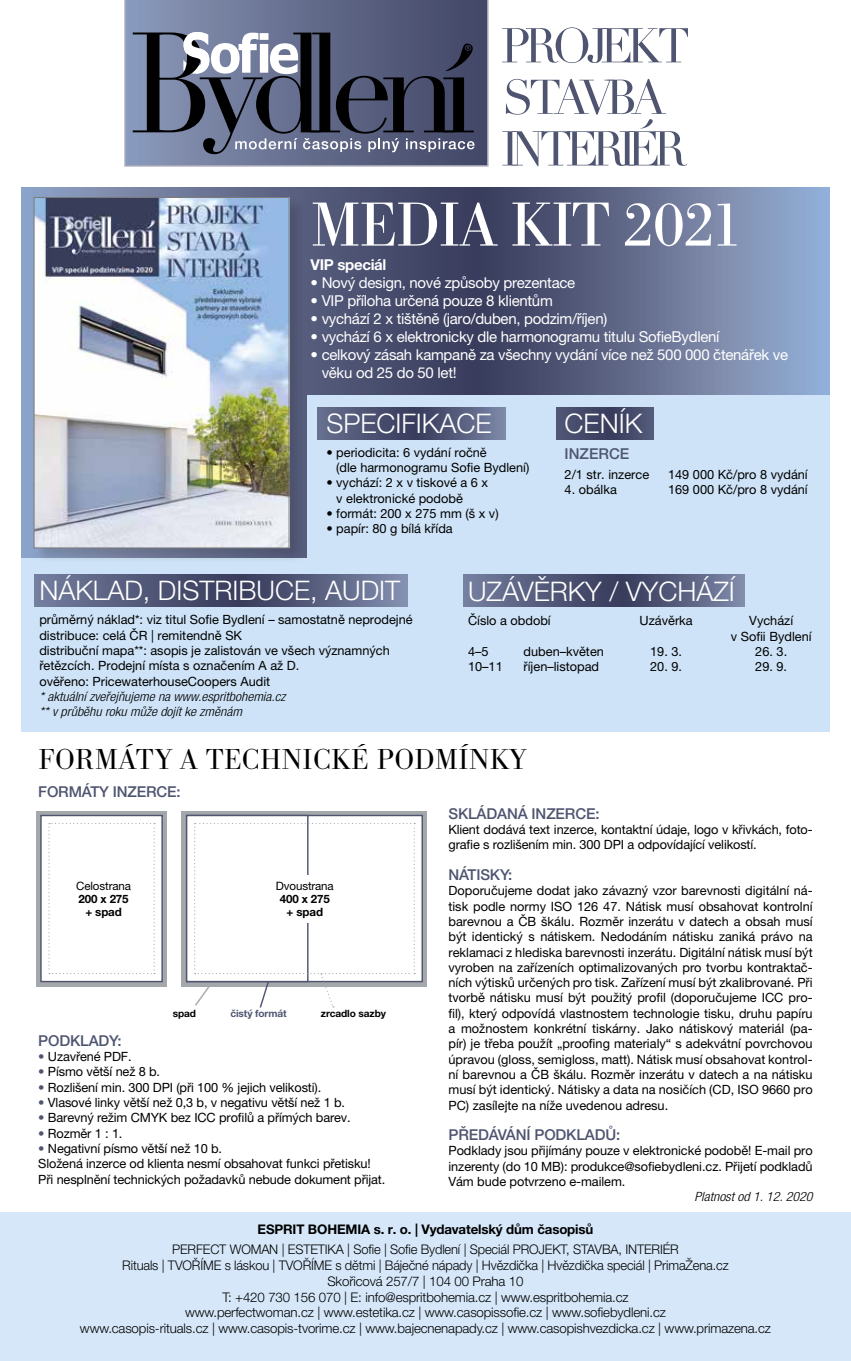
<style>
.page{position:relative;width:851px;height:1361px;background:#fff}
.page>*{position:absolute;margin:0;border:0;box-sizing:border-box;transform-origin:0 0}
.t1{font:64.5px "Bodoni Antiqua TOT";letter-spacing:-.015em;color:#fff}
.t2{font:300 30px "Bodoni Antiqua TOT";letter-spacing:.015em;color:#000}
.t3{font:300 27px "Helvetica Neue LT Pro";color:#fff}
.t4{font:15px/18px "Helvetica Neue LT Pro";letter-spacing:-.02em;color:#fff}
.t5{font:500 15px "Helvetica Neue LT Pro";letter-spacing:-.01em;color:#4f5571}
.t6{font:700 15px "Helvetica Neue LT Pro";letter-spacing:-.02em;color:#fff}
.t7{font:300 13.2px/15.8px "Helvetica Neue LT Pro";letter-spacing:-.01em;color:#000;text-align:center}
.t8{font:700 13.2px "Helvetica Neue LT Pro";letter-spacing:-.01em;color:#000}
.t9{font:12.75px/15.3px "Helvetica Neue LT Pro";color:#000}
.t10{font:italic 300 condensed 12.75px/15.3px "Helvetica Neue LT Pro";color:#000;scale:1.1 1}
.t11{font:700 11.55px/12.9px "Helvetica Neue LT Pro";letter-spacing:-.01em;color:#000;text-align:center}
.t12{font:11.55px "Helvetica Neue LT Pro";letter-spacing:-.01em;color:#000}
.t13{font:700 10.05px "Helvetica Neue LT Pro";letter-spacing:-.01em;color:#000}
.t14{font:700 10.05px "Helvetica Neue LT Pro";letter-spacing:-.01em;color:#4f5571}
.s1{color:#4f5571}
</style>
<div class="page">
<div style="left:0;top:1212px;width:850px;height:149px;background:#d5e7f8"></div>
<div style="left:21px;top:543px;width:808px;height:188px;background:#cee3f7"></div>
<svg style="left:124px;top:0;width:364px;height:167px;background:#687190"></svg>
<svg style="left:21px;top:187px;width:808px;height:370px;background:#5f698a"></svg>
<div style="left:307px;top:395px;width:522px;height:165px;background:#cee3f7"></div>
<svg style="left:318px;top:407px;width:187px;height:33px;background:#535a7a"></svg>
<svg style="left:556px;top:407px;width:98px;height:33px;background:#454a6a"></svg>
<svg style="left:502px;top:27px;width:185px;height:36px"></svg>
<svg style="left:502px;top:79px;width:185px;height:87px"></svg>
<div style="left:36px;top:810px;width:131px;height:176px;background:#a5a8aa"></div>
<div style="left:40px;top:815px;width:123px;height:167px;background:#fff;border:1px solid #4f5571"></div>
<svg style="left:48px;top:823px;width:107px;height:151px"></svg>
<svg style="left:182px;top:811px;width:245px;height:175px;background:#a1a4a7"></svg>
<div style="left:186px;top:815px;width:237px;height:167px;background:#fff;border:1px solid #4f5571"></div>
<div style="left:186px;top:815px;width:122px;height:167px;background:#fff;border:1px solid #4f5571"></div>
<svg style="left:193px;top:823px;width:222px;height:185px"></svg>
<svg style="left:133px;top:32px;width:341px;height:122px;background:#5a6077"></svg>
<svg style="left:34px;top:574px;width:373px;height:33px;background:#585f7f"></svg>
<svg style="left:463px;top:574px;width:281px;height:33px;background:#575e7e"></svg>
<div style="left:34px;top:198px;width:271px;height:366px;background:#000;opacity:.14"></div>
<img style="left:36px;top:199px;width:251px;height:347px">
<div style="left:34px;top:197px;width:255px;height:351px;border:1px solid #7c7b7b"></div>
<h1 class="t1" style="left:311px;top:190px;width:432px">MEDIA KIT 2021</h1>
<p class="t6" style="left:310px;top:256px;width:77px">VIP speciál</p>
<p class="t4" style="left:310px;top:274px;width:266px">• Nový design, nové způsoby prezentace</p>
<p class="t4" style="left:310px;top:292px;width:244px">• VIP příloha určená pouze 8 klientům</p>
<p class="t4" style="left:310px;top:310px;width:298px">• vychází 2 x tištěně (jaro/duben, podzim/říjen)</p>
<p class="t4" style="left:310px;top:328px;width:410px">• vychází 6 x elektronicky dle harmonogramu titulu SofieBydlení</p>
<p class="t4" style="left:321px;top:346px;width:468px;text-indent:-11px">• celkový zásah kampaně za všechny vydání více než 500 000 čtenářek ve věku od 25 do 50 let!</p>
<h3 class="t3" style="left:326px;top:407px;width:167px">SPECIFIKACE</h3>
<p class="t9" style="left:336px;top:444px;width:194px;text-indent:-10px">• periodicita: 6 vydání ročně<br>(dle harmonogramu Sofie Bydlení)</p>
<p class="t9" style="left:336px;top:475px;width:153px;text-indent:-10px">• vychází: 2 x v tiskové a 6 x v elektronické podobě</p>
<p class="t9" style="left:326px;top:505px;width:174px">• formát: 200 x 275 mm (š x v)</p>
<p class="t9" style="left:326px;top:521px;width:128px">• papír: 80 g bílá křída</p>
<h3 class="t3" style="left:564px;top:407px;width:79px">CENÍK</h3>
<p class="t5" style="left:564px;top:445px;width:66px">INZERCE</p>
<p class="t9" style="left:564px;top:467px;width:86px">2/1 str. inzerce</p>
<p class="t9" style="left:668px;top:467px;width:141px">149 000 Kč/pro 8 vydání</p>
<p class="t9" style="left:564px;top:482px;width:54px">4. obálka</p>
<p class="t9" style="left:668px;top:482px;width:141px">169 000 Kč/pro 8 vydání</p>
<h3 class="t3" style="left:39px;top:574px;width:362px">NÁKLAD, DISTRIBUCE, AUDIT</h3>
<p class="t9" style="left:39px;top:612px;width:375px">průměrný náklad*: viz titul Sofie Bydlení – samostatně neprodejné distribuce: celá ČR | remitendně SK<br>distribuční mapa**: asopis je zalistován ve všech významných řetězcích. Prodejní místa s označením A až D.<br>ověřeno: PricewaterhouseCoopers Audit</p>
<p class="t10" style="left:39px;top:689px;width:225px">* aktuální zveřejňujeme na www.espritbohemia.cz ** v průběhu roku může dojít ke změnám</p>
<h3 class="t3" style="left:468px;top:575px;width:268px">UZÁVĚRKY / VYCHÁZÍ</h3>
<p class="t9" style="left:468px;top:613px;width:84px">Číslo a období</p>
<p class="t9" style="left:639px;top:613px;width:55px">Uzávěrka</p>
<p class="t9" style="left:730px;top:613px;width:82px;text-align:center">Vychází<br>v Sofii Bydlení</p>
<p class="t9" style="left:468px;top:643px;width:22px">4–5</p>
<p class="t9" style="left:523px;top:643px;width:82px">duben–květen</p>
<p class="t9" style="left:650px;top:643px;width:33px">19. 3.</p>
<p class="t9" style="left:755px;top:643px;width:33px">26. 3.</p>
<p class="t9" style="left:468px;top:659px;width:36px">10–11</p>
<p class="t9" style="left:523px;top:659px;width:77px">říjen–listopad</p>
<p class="t9" style="left:650px;top:659px;width:33px">20. 9.</p>
<p class="t9" style="left:755px;top:659px;width:33px">29. 9.</p>
<h2 class="t2" style="left:38px;top:743px;width:489px">FORMÁTY A TECHNICKÉ PODMÍNKY</h2>
<p class="t5" style="left:38px;top:783px;width:144px">FORMÁTY INZERCE:</p>
<p class="t12" style="left:76px;top:879px;width:56px">Celostrana</p>
<p class="t11" style="left:78px;top:892px;width:52px">200 x 275 + spad</p>
<p class="t12" style="left:276px;top:879px;width:59px">Dvoustrana</p>
<p class="t11" style="left:280px;top:892px;width:52px">400 x 275 + spad</p>
<p class="t13" style="left:173px;top:1007px;width:25px">spad</p>
<p class="t14" style="left:230px;top:1007px;width:58px">čistý formát</p>
<p class="t13" style="left:321px;top:1007px;width:67px">zrcadlo sazby</p>
<p class="t5" style="left:38px;top:1031px;width:85px">PODKLADY:</p>
<p class="t9" style="left:38px;top:1048px;width:95px"><span class="s1">•</span> Uzavřené PDF.</p>
<p class="t9" style="left:38px;top:1064px;width:123px"><span class="s1">•</span> Písmo větší než 8 b.</p>
<p class="t9" style="left:38px;top:1079px;width:284px"><span class="s1">•</span> Rozlišení min. 300 DPI (při 100 % jejich velikosti).</p>
<p class="t9" style="left:38px;top:1094px;width:308px"><span class="s1">•</span> Vlasové linky větší než 0,3 b, v negativu větší než 1 b.</p>
<p class="t9" style="left:38px;top:1110px;width:314px"><span class="s1">•</span> Barevný režim CMYK bez ICC profilů a přímých barev.</p>
<p class="t9" style="left:38px;top:1125px;width:86px"><span class="s1">•</span> Rozměr 1 : 1.</p>
<p class="t9" style="left:38px;top:1140px;width:348px"><span class="s1">•</span> Negativní písmo větší než 10 b.<br>Složená inzerce od klienta nesmí obsahovat funkci přetisku!<br>Při nesplnění technických požadavků nebude dokument přijat.</p>
<p class="t5" style="left:448px;top:804px;width:152px">SKLÁDANÁ INZERCE:</p>
<p class="t9" style="left:448px;top:822px;width:366px">Klient dodává text inzerce, kontaktní údaje, logo v křivkách, foto&shy;grafie s rozlišením min. 300 DPI a odpovídající velikostí.</p>
<p class="t5" style="left:448px;top:866px;width:65px">NÁTISKY:</p>
<p class="t9" style="left:448px;top:883px;width:365px;text-align:justify">Doporučujeme dodat jako závazný vzor barevnosti digitální ná&shy;tisk podle normy ISO 126 47. Nátisk musí obsahovat kontrolní barevnou a ČB škálu. Rozměr inzerátu v datech a obsah musí být identický s nátiskem. Nedodáním nátisku zaniká právo na reklamaci z hlediska barevnosti inzerátu. Digitální nátisk musí být vyroben na zařízeních optimalizovaných pro tvorbu kontraktač&shy;ních výtisků určených pro tisk. Zařízení musí být zkalibrované. Při tvorbě nátisku musí být použitý profil (doporučujeme ICC pro&shy;fil), který odpovídá vlastnostem technologie tisku, druhu papíru a možnostem konkrétní tiskárny. Jako nátiskový materiál (pa&shy;pír) je třeba použít „proofing materialy“ s adekvátní povrchovou úpravou (gloss, semigloss, matt). Nátisk musí obsahovat kontrol&shy;ní barevnou a ČB škálu. Rozměr inzerátu v datech a na nátisku musí být identický. Nátisky a data na nosičích (CD, ISO 9660 pro PC) zasílejte na níže uvedenou adresu.</p>
<p class="t5" style="left:448px;top:1126px;width:173px">PŘEDÁVÁNÍ PODKLADŮ:</p>
<p class="t9" style="left:448px;top:1143px;width:365px;text-align:justify">Podklady jsou přijímány pouze v elektronické podobě! E-mail pro inzerenty (do 10 MB): produkce@sofiebydleni.cz. Přijetí podkladů Vám bude potvrzeno e-mailem.</p>
<p class="t10" style="left:694px;top:1189px;width:109px">Platnost od 1. 12. 2020</p>
<p class="t8" style="left:257px;top:1221px;width:337px">ESPRIT BOHEMIA s. r. o. | Vydavatelský dům časopisů</p>
<p class="t7" style="left:80px;top:1241px;width:692px">PERFECT WOMAN | ESTETIKA | Sofie | Sofie Bydlení | Speciál PROJEKT, STAVBA, INTERIÉR<br>Rituals | TVOŘÍME s láskou | TVOŘÍME s dětmi | Báječné nápady | Hvězdička | Hvězdička speciál | PrimaŽena.cz<br>Skořicová 257/7 | 104 00 Praha 10<br>T: +420 730 156 070 | E: info@espritbohemia.cz | www.espritbohemia.cz<br>www.perfectwoman.cz | www.estetika.cz | www.casopissofie.cz | www.sofiebydleni.cz<br>www.casopis-rituals.cz | www.casopis-tvorime.cz | www.bajecnenapady.cz | www.casopishvezdicka.cz | www.primazena.cz</p>
</div>
